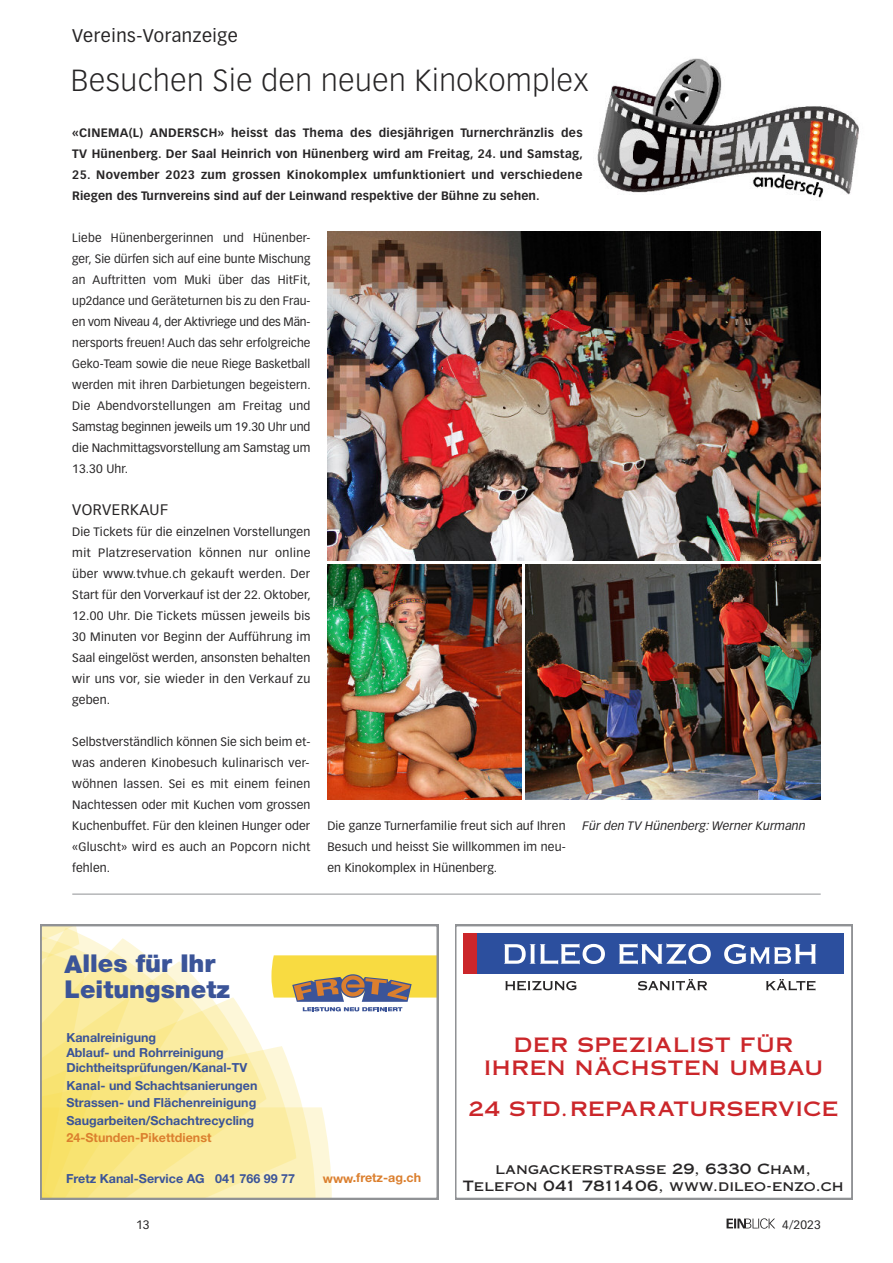
<style>
.page{position:relative;width:893px;height:1263px;background:#fff}
.page>*{position:absolute;margin:0;border:0;box-sizing:border-box;transform-origin:0 0}
.t1{font:300 30px "Vectora LH";letter-spacing:.02em;color:#272526}
.t2{font:900 24.6px/25.3px "Helvetica Neue";color:#3b5498}
.t3{font:19.8px/22.8px "Copperplate LT Thirty One AB";letter-spacing:.03em;color:#cb262a;text-align:center}
.t4{font:18px "Vectora LH";letter-spacing:.03em;color:#272526}
.t5{font:15px "Vectora LH";letter-spacing:.03em;color:#272526}
.t6{font:14.25px/17.1px "Copperplate LT Thirty One AB";letter-spacing:.01em;color:#272526;text-align:center}
.t7{font:700 12.45px/17.5px "Helvetica Neue";color:#3b5498}
.t8{font:700 12.45px "Helvetica Neue";color:#db7f2e}
.t9{font:12px/21px "Vectora LH";letter-spacing:.01em;color:#272526;text-align:justify}
.t10{font:700 12px/21px "Vectora LH";letter-spacing:.02em;color:#272526}
.t11{font:italic 12px "Vectora LH";letter-spacing:.01em;color:#272526}
.s1{font-family:"Arial"}
.s2{color:#db7f2e}
</style>
<div class="page">
<img style="left:597px;top:58px;width:262px;height:140px">
<hr style="left:72px;top:894px;width:749px;height:1px;background:#909295">
<svg style="left:726px;top:1218px;width:49px;height:11px"></svg>
<img style="left:327px;top:232px;width:494px;height:329px">
<img style="left:327px;top:565px;width:195px;height:235px">
<img style="left:526px;top:565px;width:295px;height:235px">
<svg style="left:455px;top:925px;width:398px;height:274px"></svg>
<svg style="left:40px;top:925px;width:398px;height:274px"></svg>
<h3 class="t4" style="left:72px;top:28px;width:167px">Vereins-Voranzeige</h3>
<h1 class="t1" style="left:71px;top:68px;width:519px">Besuchen Sie den neuen Kinokomplex</h1>
<p class="t10" style="left:72px;top:123px;width:512px">«CINEMA(L) ANDERSCH» heisst das Thema des diesjährigen Turnerchränzlis des<br>TV Hünenberg. Der Saal Heinrich von Hünenberg wird am Freitag, 24. und Samstag,</p>
<p class="t10" style="left:72px;top:165px;width:512px">25. November 2023 zum grossen Kinokomplex umfunktioniert und verschiedene<br>Riegen des Turnvereins sind auf der Leinwand respektive der Bühne zu sehen.</p>
<p class="t9" style="left:72px;top:227px;width:240px">Liebe Hünenbergerinnen und Hünenber&shy;ger, Sie dürfen sich auf eine bunte Mischung an Auftritten vom Muki über das HitFit, up2dance und Geräteturnen bis zu den Frau&shy;en vom Niveau 4, der Aktivriege und des Män&shy;nersports freuen! Auch das sehr erfolgreiche Geko-Team sowie die neue Riege Basketball werden mit ihren Darbietungen begeistern.<br>Die Abendvorstellungen am Freitag und Samstag beginnen jeweils um 19.30 Uhr und die Nachmittagsvorstellung am Samstag um 13.30 Uhr.</p>
<p class="t5" style="left:72px;top:503px;width:98px">VORVERKAUF</p>
<p class="t9" style="left:72px;top:521px;width:240px">Die Tickets für die einzelnen Vorstellungen mit Platzreservation können nur online über www.tvhue.ch gekauft werden. Der Start für den Vorverkauf ist der 22. Oktober, 12.00 Uhr. Die Tickets müssen jeweils bis 30 Minuten vor Beginn der Aufführung im Saal eingelöst werden, ansonsten behalten wir uns vor, sie wieder in den Verkauf zu geben.</p>
<p class="t9" style="left:72px;top:731px;width:240px">Selbstverständlich können Sie sich beim et&shy;was anderen Kinobesuch kulinarisch ver&shy;wöhnen lassen. Sei es mit einem feinen Nachtessen oder mit Kuchen vom grossen Kuchenbuffet. Für den kleinen Hunger oder «Gluscht» wird es auch an Popcorn nicht fehlen.</p>
<p class="t9" style="left:327px;top:815px;width:240px">Die ganze Turnerfamilie freut sich auf Ihren Besuch und heisst Sie willkommen im neu&shy;en Kinokomplex in Hünenberg.</p>
<p class="t11" style="left:583px;top:820px;width:225px">Für den TV Hünenberg: Werner Kurmann</p>
<h2 class="t2" style="left:65px;top:953px;width:167px">Alles für Ihr<br>Leitungsnetz</h2>
<p class="t7" style="left:66px;top:1031px;width:182px;line-height:15px">Kanalreinigung<br>Ablauf- und Rohrreinigung<br>Dichtheitsprüfungen/Kanal-TV</p>
<p class="t7" style="left:66px;top:1077px;width:193px"><span class="s1">Kanal</span>- und Schachtsanierungen<br>Strassen- und Flächenreinigung<br>Saugarbeiten/Schachtrec<span class="s1">y</span>cling<br><span class="s2">24-Stunden-Pikettdienst</span></p>
<p class="t7" style="left:66px;top:1170px;width:230px">Fretz Kanal-Service AG 041 766 99 77</p>
<p class="t8" style="left:323px;top:1173px;width:100px">www.fretz-ag.ch</p>
<h3 class="t3" style="left:484px;top:1034px;width:341px">DER SPEZIALIST FÜR<br>IHREN NÄCHSTEN UMBAU</h3>
<h3 class="t3" style="left:469px;top:1098px;width:371px">24 STD. REPARATURSERVICE</h3>
<p class="t6" style="left:463px;top:1160px;width:382px">langackerstrasse 29, 6330 Cham,<br>Telefon 041 78114 06, www.dileo-enzo.ch</p>
<p class="t9" style="left:136px;top:1214px;width:15px">13</p>
<p class="t9" style="left:782px;top:1214px;width:40px">4/2023</p>
</div>
